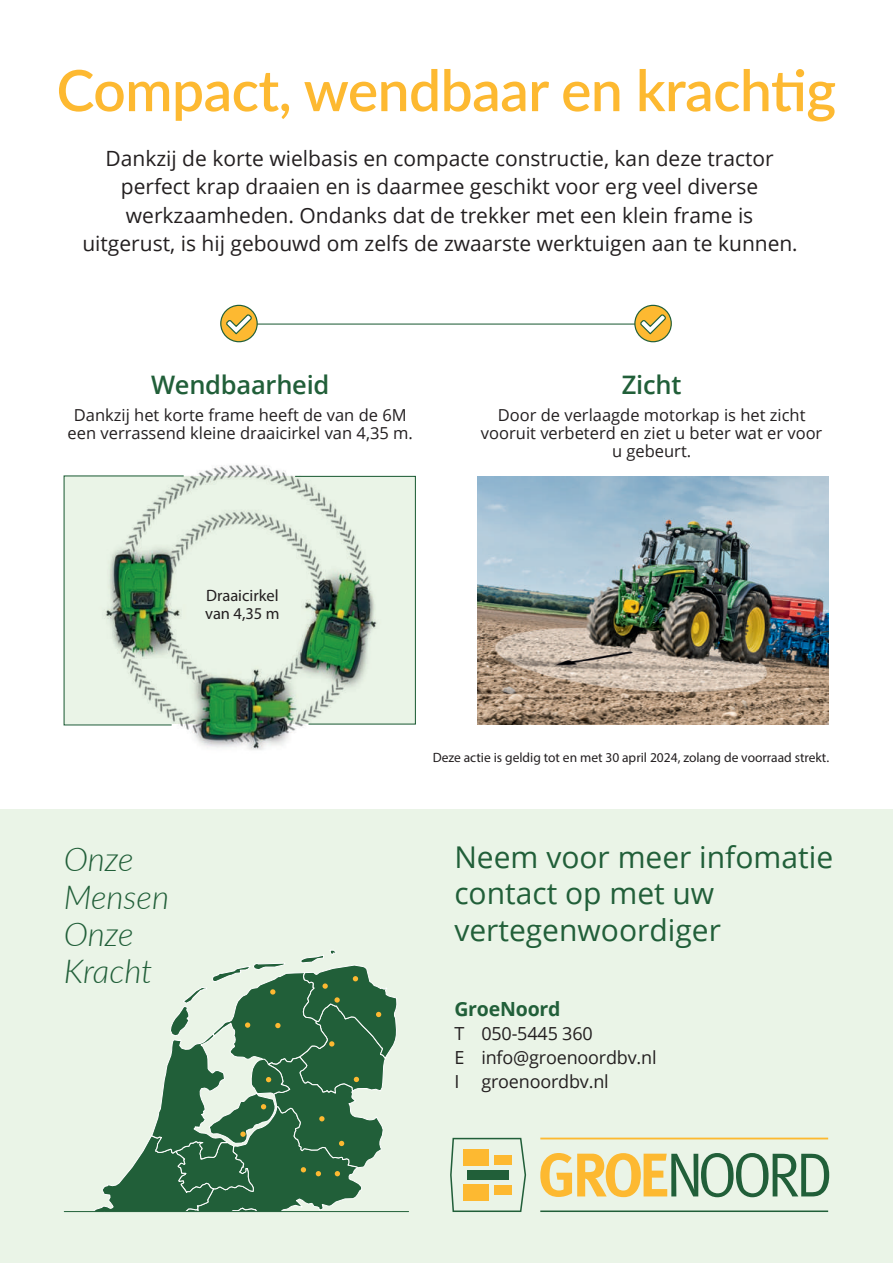
<style>
.page{position:relative;width:893px;height:1263px;background:#fff}
.page>*{position:absolute;margin:0;border:0;box-sizing:border-box;transform-origin:0 0}
.t1{font:600 57px "Lato";letter-spacing:-.01em;color:#fdb931}
.t2{font:italic 300 33px/37.3px "Lato";color:#215f39}
.t3{font:30px/36.3px "Open Sans";color:#215f39}
.t4{font:600 25.5px "Open Sans";letter-spacing:-.01em;color:#215f39}
.t5{font:21px/28.5px "Open Sans";color:#231f20;text-align:center}
.t6{font:700 19.5px "Open Sans";letter-spacing:-.01em;color:#215f39}
.t7{font:18px/24px "Open Sans";letter-spacing:-.01em;color:#231f20}
.t8{font:16.5px/18px "Open Sans";color:#231f20;text-align:center}
.t9{font:16.5px/18px "Myriad Pro";color:#231f20}
.t10{font:13.5px "Myriad Pro";color:#231f20}
.s1{font-family:"Myriad Pro"}
</style>
<div class="page">
<div style="left:0;top:809px;width:893px;height:454px;background:#eaf4e7"></div>
<svg style="left:540px;top:1153px;width:289px;height:44px"></svg>
<hr style="left:540px;top:1137px;width:288px;height:2px;background:#fdb931">
<hr style="left:540px;top:1210px;width:288px;height:2px;background:#215f39">
<svg style="left:450px;top:1137px;width:77px;height:75px"></svg>
<svg style="left:95px;top:950px;width:302px;height:261px"></svg>
<hr style="left:64px;top:1211px;width:345px;height:1px;background:#215f39">
<hr style="left:231px;top:324px;width:419px;height:1px;background:#215f39">
<img style="left:181px;top:465px;width:124px;height:285px">
<img style="left:477px;top:476px;width:351px;height:248px">
<svg style="left:63px;top:475px;width:122px;height:251px;background:#c2d5c3"></svg>
<svg style="left:294px;top:475px;width:122px;height:250px;background:#c1d4c1"></svg>
<div style="left:189px;top:567px;width:107px;height:74px;background:#eaf4e7"></div>
<svg style="left:221px;top:305px;width:36px;height:37px"></svg>
<div style="left:220px;top:305px;width:38px;height:37px;border:1px solid #215f39;border-radius:50%"></div>
<svg style="left:225px;top:313px;width:28px;height:22px"></svg>
<svg style="left:635px;top:305px;width:36px;height:37px"></svg>
<div style="left:634px;top:305px;width:38px;height:37px;border:1px solid #215f39;border-radius:50%"></div>
<svg style="left:639px;top:313px;width:28px;height:22px"></svg>
<h1 class="t1" style="left:57px;top:49px;width:781px">Compact, wendbaar en krachtig</h1>
<p class="t5" style="left:82px;top:143px;width:716px">Dankzij de korte wielbasis en compacte constructie, kan deze tractor perfect krap draaien en is daarmee geschikt voor erg veel diverse werkzaamheden. Ondanks dat de trekker met een klein frame is uitgerust, is hij gebouwd om zelfs de zwaarste werktuigen aan te kunnen<span class="s1">.</span></p>
<p class="t4" style="left:151px;top:367px;width:180px">Wendbaarheid</p>
<p class="t8" style="left:68px;top:405px;width:347px">Dankzij het korte frame heeft de van de 6M een verrassend kleine draaicirkel van 4,35 m.</p>
<p class="t9" style="left:205px;top:587px;width:76px">Draaicirkel van 4,35 m</p>
<p class="t4" style="left:622px;top:367px;width:61px">Zicht</p>
<p class="t8" style="left:481px;top:405px;width:343px">Door de verlaagde motorkap is het zicht vooruit verbeterd en ziet u beter wat er voor u gebeurt.</p>
<h2 class="t2" style="left:64px;top:840px;width:107px">Onze<br>Mensen<br>Onze<br>Kracht</h2>
<p class="t10" style="left:433px;top:750px;width:398px">Deze actie is geldig tot en met 30 april 2024, zolang de voorraad strekt.</p>
<h3 class="t3" style="left:454px;top:838px;width:380px">Neem voor meer infomatie contact op met uw vertegenwoordiger</h3>
<p class="t6" style="left:454px;top:995px;width:108px">GroeNoord</p>
<p class="t7" style="left:454px;top:1021px;width:204px">T 050-5445 360<br>E info@groenoordbv.nl<br>I groenoordbv.nl</p>
</div>
